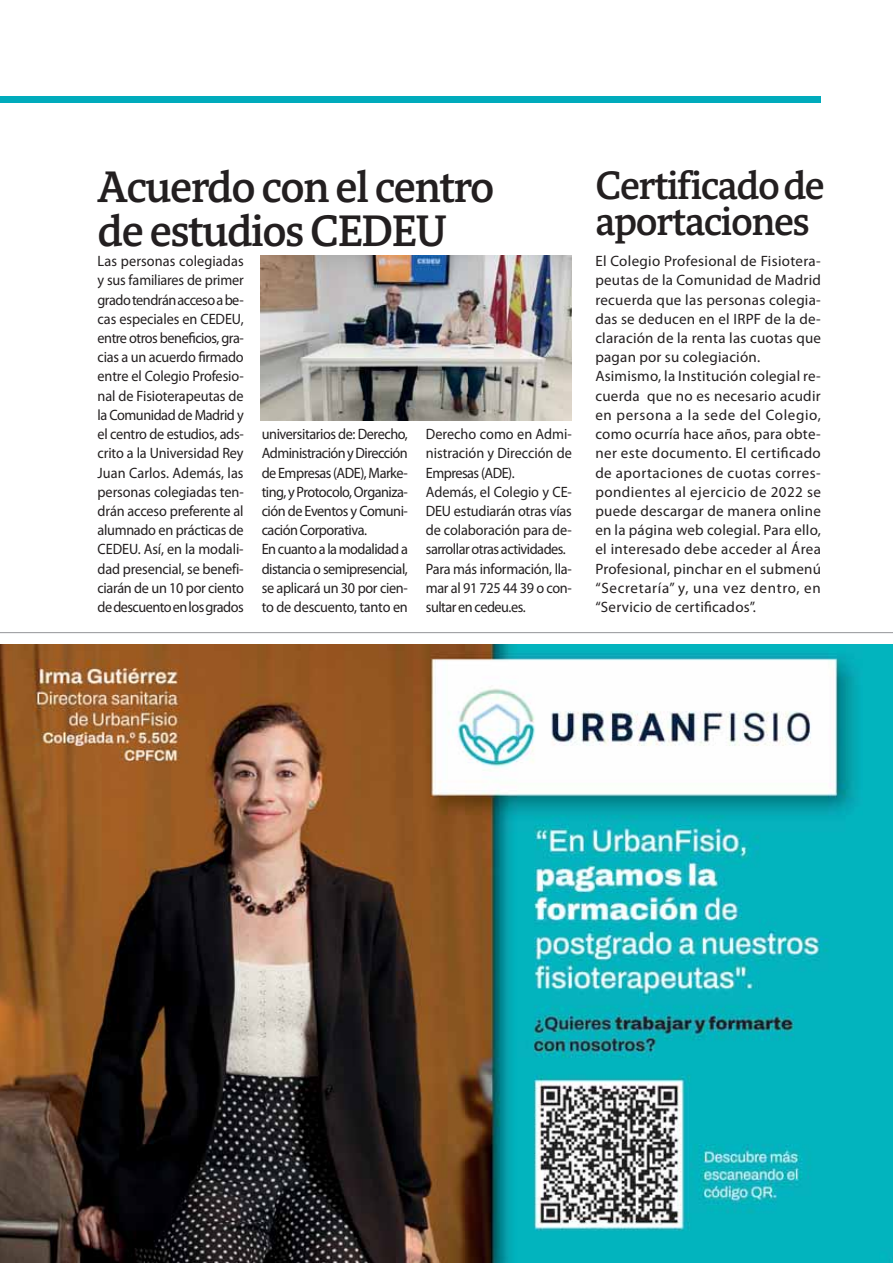
<style>
.page{position:relative;width:893px;height:1263px;background:#fff}
.page>*{position:absolute;margin:0;border:0;box-sizing:border-box;transform-origin:0 0}
.t1{font:700 45px/43.5px "Harmony Serif";letter-spacing:-.035em;color:#231f20;scale:.95 1}
.t2{font:700 40.5px/36px "Harmony Serif";letter-spacing:-.035em;color:#231f20;scale:.95 1}
.t3{font:15px/19.2px "Myriad Pro";letter-spacing:.01em;color:#231f20}
.t4{font:15px/19.2px "Myriad Pro";letter-spacing:.01em;color:#231f20;text-align:justify;scale:.95 1}
.t5{font:15px/19.2px "Myriad Pro";letter-spacing:-.035em;color:#231f20;scale:.95 1}
.t6{font:15px/19.2px "Myriad Pro";letter-spacing:-.015em;color:#231f20;scale:.95 1}
</style>
<div class="page">
<div style="left:0;top:96px;width:820px;height:7px;background:#00abbc"></div>
<img style="left:0;top:644px;width:892px;height:618px">
<hr style="left:0;top:632px;width:892px;height:1px;background:#939598">
<img style="left:261px;top:255px;width:311px;height:166px">
<h1 class="t1" style="left:98px;top:169px;width:419px">Acuerdo con el centro de estudios CEDEU</h1>
<p class="t4" style="left:98px;top:253px;width:155px">Las personas colegiadas y sus familiares de primer grado tendrán acceso a be&shy;cas especiales en CEDEU, entre otros beneficios, gra&shy;cias a un acuerdo firmado entre el Colegio Profesio&shy;nal de Fisioterapeutas de la Comunidad de Madrid y el centro de estudios, ads&shy;crito a la Universidad Rey Juan Carlos. Además, las personas colegiadas ten&shy;drán acceso preferente al alumnado en prácticas de CEDEU. Así, en la modali&shy;dad presencial, se benefi&shy;ciarán de un 10 por ciento de descuento en los grados</p>
<p class="t5" style="left:262px;top:426px;width:155px">universitarios de: Derecho,<br>Administración y Dirección de Empresas (ADE), Marke&shy;ting, y Protocolo, Organiza&shy;ción de Eventos y Comuni&shy;cación Corporativa.<br>En cuanto a la modalidad a distancia o semipresencial, se aplicará un 30 por cien&shy;to de descuento, tanto en</p>
<p class="t6" style="left:426px;top:426px;width:155px">Derecho como en Admi&shy;nistración y Dirección de<br>Empresas (ADE).<br>Además, el Colegio y CE-<br>DEU estudiarán otras vías de colaboración para de&shy;sarrollar otras actividades.<br>Para más información, lla&shy;mar al 91 725 44 39 o con&shy;sultar en cedeu.es.</p>
<h2 class="t2" style="left:595px;top:171px;width:243px">Certificado de aportaciones</h2>
<p class="t3" style="left:595px;top:253px;width:227px">El Colegio Profesional de Fisiotera&shy;peutas de la Comunidad de Madrid recuerda que las personas colegia&shy;das se deducen en el IRPF de la de&shy;claración de la renta las cuotas que pagan por su colegiación.<br>Asimismo, la Institución colegial re&shy;cuerda que no es necesario acudir en persona a la sede del Colegio, como ocurría hace años, para obte&shy;ner este documento. El certificado de aportaciones de cuotas corres&shy;pondientes al ejercicio de 2022 se puede descargar de manera online en la página web colegial. Para ello, el interesado debe acceder al Área Profesional, pinchar en el submenú “Secretaría” y, una vez dentro, en “Servicio de certificados”.</p>
</div>
